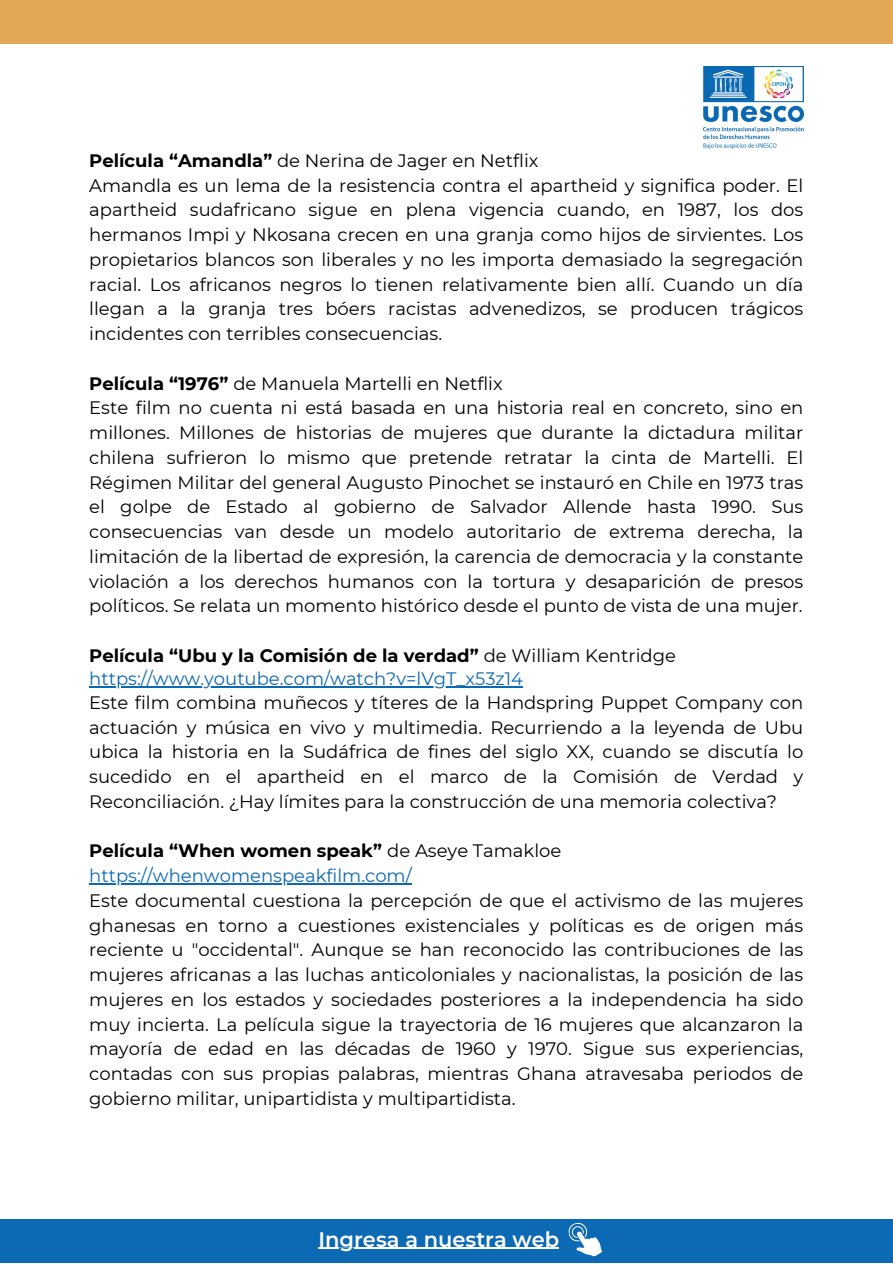
<style>
.page{position:relative;width:893px;height:1264px;background:#fff}
.page>*{position:absolute;margin:0;border:0;box-sizing:border-box;transform-origin:0 0}
.t1{font:600 21px "Montserrat";color:#fff}
.t2{font:18px/24.8px "Montserrat";color:#000;text-align:justify}
.t3{font:700 18px "Montserrat";color:#000}
.t4{font:18px "Montserrat";color:#0c69b3}
.s1{font-weight:700}
.s2{font-weight:400}
</style>
<div class="page">
<img style="left:703px;top:67px;width:100px;height:82px">
<div style="left:0;top:1218px;width:892px;height:44px;background:#0c69b3"></div>
<div style="left:0;top:0;width:892px;height:44px;background:#e2a856"></div>
<hr style="left:89px;top:686px;width:434px;height:1px;background:#0c69b3">
<hr style="left:89px;top:883px;width:323px;height:1px;background:#0c69b3">
<hr style="left:318px;top:1247px;width:241px;height:1px;background:#fff">
<svg style="left:568px;top:1222px;width:34px;height:35px"></svg>
<p class="t2" style="left:89px;top:148px;width:450px"><span class="s1">Película “Amandla”</span> de Nerina de Jager en Netflix</p>
<p class="t2" style="left:89px;top:173px;width:715px">Amandla es un lema de la resistencia contra el apartheid y significa poder. El apartheid sudafricano sigue en plena vigencia cuando, en 1987, los dos hermanos Impi y Nkosana crecen en una granja como hijos de sirvientes. Los propietarios blancos son liberales y no les importa demasiado la segregación racial. Los africanos negros lo tienen relativamente bien allí. Cuando un día llegan a la granja tres bóers racistas advenedizos, se producen trágicos incidentes con terribles consecuencias.</p>
<p class="t2" style="left:89px;top:371px;width:415px"><span class="s1">Película “1976”</span> de Manuela Martelli en Netflix</p>
<p class="t2" style="left:89px;top:395px;width:715px">Este film no cuenta ni está basada en una historia real en concreto, sino en millones. Millones de historias de mujeres que durante la dictadura militar chilena sufrieron lo mismo que pretende retratar la cinta de Martelli. El Régimen Militar del general Augusto Pinochet se instauró en Chile en 1973 tras el golpe de Estado al gobierno de Salvador Allende hasta 1990. Sus consecuencias van desde un modelo autoritario de extrema derecha, la limitación de la libertad de expresión, la carencia de democracia y la constante violación a los derechos humanos con la tortura y desaparición de presos políticos. Se relata un momento histórico desde el punto de vista de una mujer.</p>
<p class="t3" style="left:89px;top:644px;width:588px">Película “Ubu y la Comisión de la verdad” <span class="s2">de William Kentridge</span></p>
<p class="t4" style="left:89px;top:668px;width:435px">https://www.youtube.com/watch?v=lVgT_x53z14</p>
<p class="t2" style="left:89px;top:690px;width:715px">Este film combina muñecos y títeres de la Handspring Puppet Company con actuación y música en vivo y multimedia. Recurriendo a la leyenda de Ubu ubica la historia en la Sudáfrica de fines del siglo XX, cuando se discutía lo sucedido en el apartheid en el marco de la Comisión de Verdad y Reconciliación. ¿Hay límites para la construcción de una memoria colectiva?</p>
<p class="t3" style="left:89px;top:840px;width:473px">Película “When women speak” <span class="s2">de Aseye Tamakloe</span></p>
<p class="t4" style="left:89px;top:864px;width:324px">https://whenwomenspeakfilm.com/</p>
<p class="t2" style="left:89px;top:888px;width:715px">Este documental cuestiona la percepción de que el activismo de las mujeres ghanesas en torno a cuestiones existenciales y políticas es de origen más reciente u "occidental". Aunque se han reconocido las contribuciones de las mujeres africanas a las luchas anticoloniales y nacionalistas, la posición de las mujeres en los estados y sociedades posteriores a la independencia ha sido muy incierta. La película sigue la trayectoria de 16 mujeres que alcanzaron la mayoría de edad en las décadas de 1960 y 1970. Sigue sus experiencias, contadas con sus propias palabras, mientras Ghana atravesaba periodos de gobierno militar, unipartidista y multipartidista.</p>
<p class="t1" style="left:318px;top:1226px;width:242px">Ingresa a nuestra web</p>
</div>
